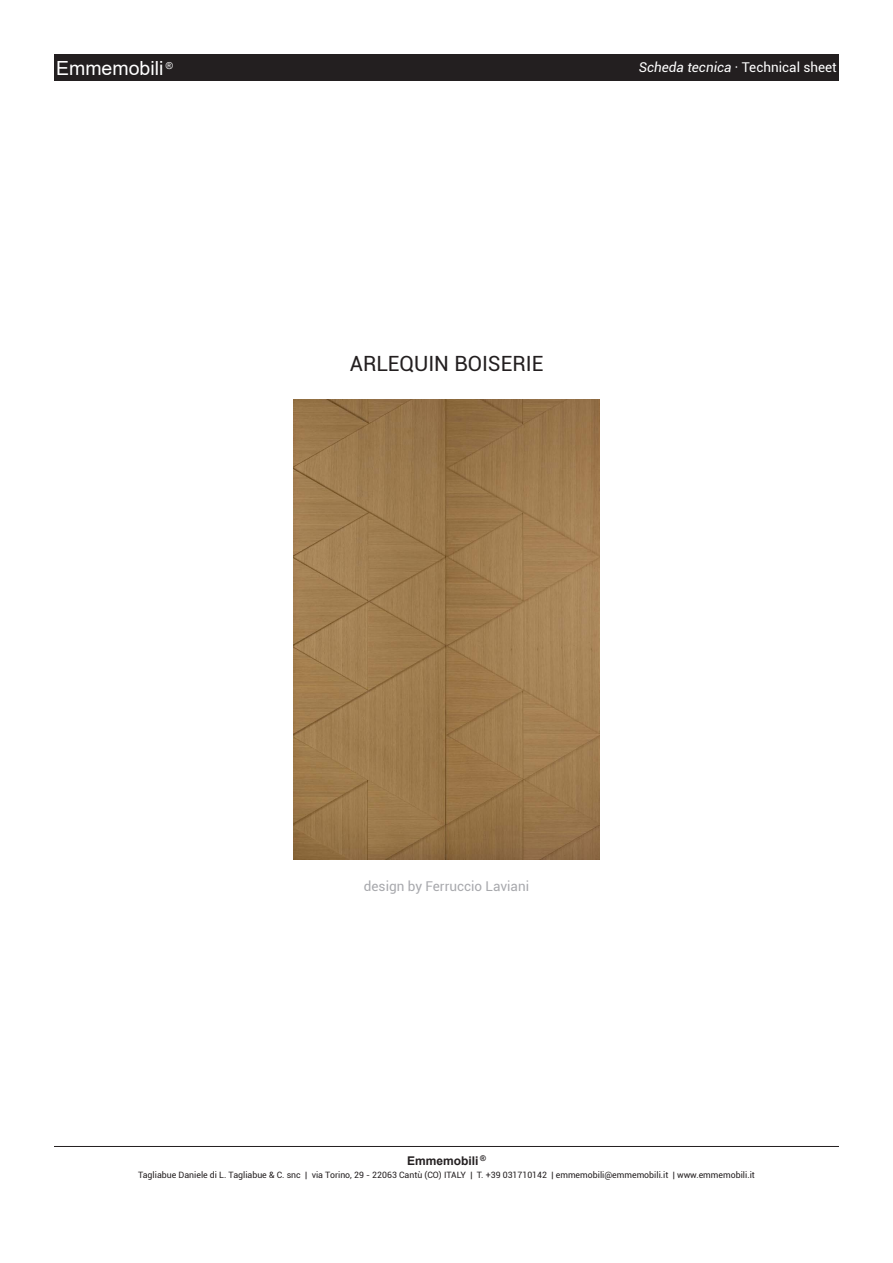
<style>
.page{position:relative;width:893px;height:1263px;background:#fff}
.page>*{position:absolute;margin:0;border:0;box-sizing:border-box;transform-origin:0 0}
.t1{font:21px "Roboto";color:#231f20}
.t2{font:19.5px "Arial";color:#fff}
.t3{font:13.5px "Roboto";color:#fff}
.t4{font:13.5px "Roboto";color:#a8a9ad}
.t5{font:700 12px "Arial";color:#231f20}
.t6{font:8.7px "Roboto";color:#231f20}
.s1{font-style:italic}
</style>
<div class="page">
<div style="left:54px;top:54px;width:785px;height:27px;background:#231f20"></div>
<hr style="left:54px;top:1146px;width:785px;height:1px;background:#231f20">
<img style="left:293px;top:399px;width:307px;height:460px">
<h2 class="t2" style="left:56px;top:54px;width:118px">Emmemobili <sup>®</sup></h2>
<h3 class="t3" style="left:639px;top:58px;width:199px"><span class="s1">Scheda tecnica</span> · Technical sheet</h3>
<p class="t1" style="left:350px;top:349px;width:195px">ARLEQUIN BOISERIE</p>
<p class="t4" style="left:364px;top:877px;width:167px">design by Ferruccio Laviani</p>
<h3 class="t5" style="left:407px;top:1152px;width:80px">Emmemobili <sup>®</sup></h3>
<p class="t6" style="left:138px;top:1169px;width:618px">Tagliabue Daniele di L. Tagliabue &amp; C. snc | via Torino, 29 - 22063 Cantù (CO) ITALY | T. +39 031710142 | emmemobili@emmemobili.it | www.emmemobili.it</p>
</div>
